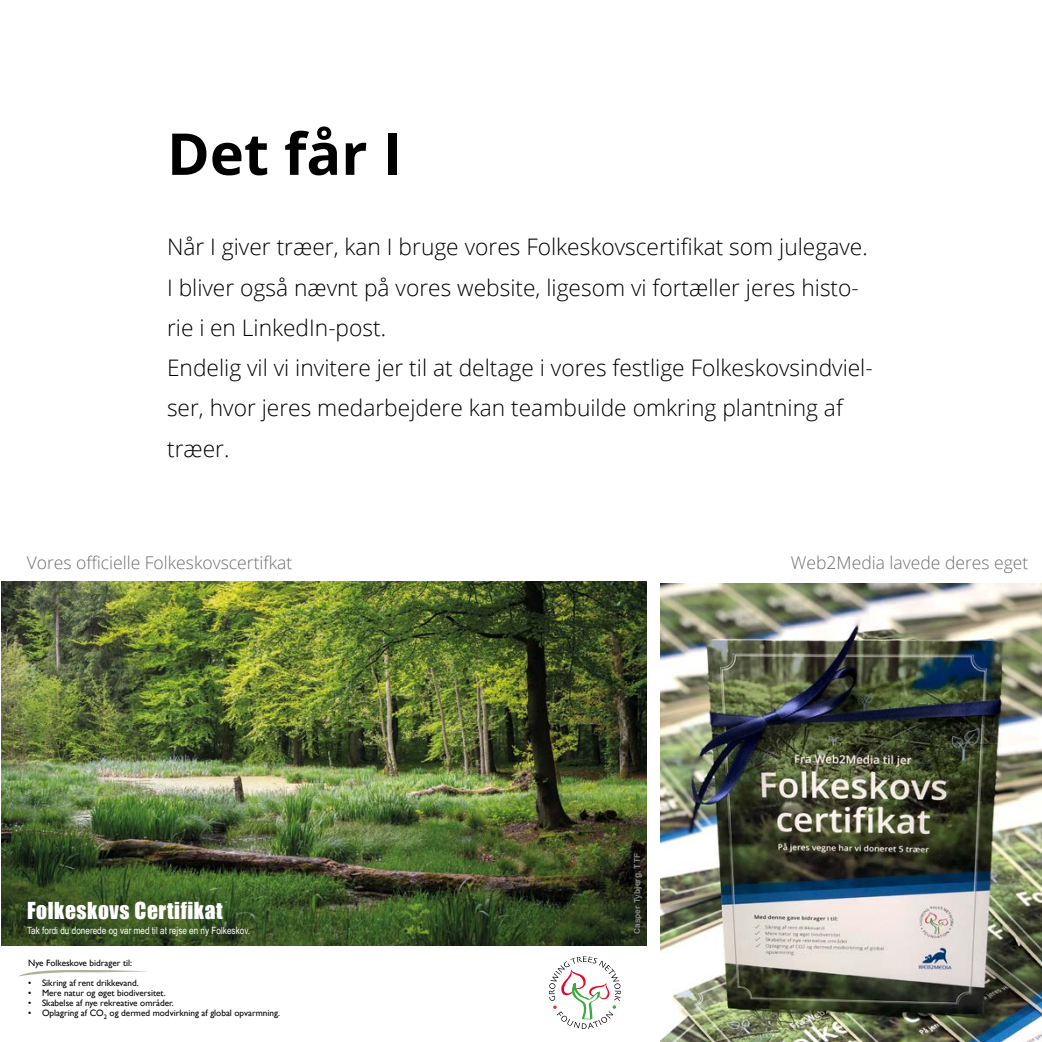
<style>
.page{position:relative;width:1042px;height:1042px;background:#fff}
.page>*{position:absolute;margin:0;border:0;box-sizing:border-box;transform-origin:0 0}
.t1{font:700 57.75px "Open Sans";color:#000}
.t2{font:300 22.75px/40.2px "Open Sans";color:#000}
.t3{font:21.53px "Impact";letter-spacing:.025em;color:#fff}
.t4{font:300 17.5px "Open Sans";color:#706f6f}
.t5{font:9.97px "Arial Narrow";color:#fff}
.t6{font:9.28px "Gill Sans";color:#000}
.t7{font:700 8.4px "Arial";color:#e5e5e5}
</style>
<div class="page">
<img style="left:2px;top:581px;width:644px;height:364px">
<svg style="left:549px;top:956px;width:72px;height:73px"></svg>
<svg style="left:19px;top:970px;width:128px;height:6px"></svg>
<img style="left:660px;top:583px;width:382px;height:459px">
<h1 class="t1" style="left:167px;top:113px;width:236px">Det får I</h1>
<p class="t2" style="left:167px;top:226px;width:707px">Når I giver træer, kan I bruge vores Folkeskovscertifikat som julegave.<br>I bliver også nævnt på vores website, ligesom vi fortæller jeres histo&shy;rie i en LinkedIn-post.<br>Endelig vil vi invitere jer til at deltage i vores festlige Folkeskovsindviel&shy;ser, hvor jeres medarbejdere kan teambuilde omkring plantning af træer.</p>
<p class="t4" style="left:27px;top:551px;width:267px">Vores officielle Folkeskovscertifkat</p>
<p class="t4" style="left:791px;top:551px;width:239px">Web2Media lavede deres eget</p>
<p class="t3" style="left:27px;top:894px;width:197px">Folkeskovs Certifikat</p>
<p class="t5" style="left:27px;top:922px;width:224px">Tak fordi du donerede og var med til at rejse en ny Folkeskov.</p>
<p class="t6" style="left:28px;top:958px;width:105px">Nye Folkeskove bidrager til:</p>
<p class="t6" style="left:28px;top:978px;width:112px">• Sikring af rent drikkevand.</p>
<p class="t6" style="left:28px;top:987px;width:139px">• Mere natur og øget biodiversitet.</p>
<p class="t6" style="left:28px;top:997px;width:147px">• Skabelse af nye rekreative områder.</p>
<p class="t6" style="left:28px;top:1007px;width:253px">• Oplagring af CO<sub>2</sub> og dermed modvirkning af global opvarmning.</p>
<p class="t7" style="left:632px;top:934px;width:83px;rotate:-90deg">Casper Tybjerg, TTF</p>
</div>
